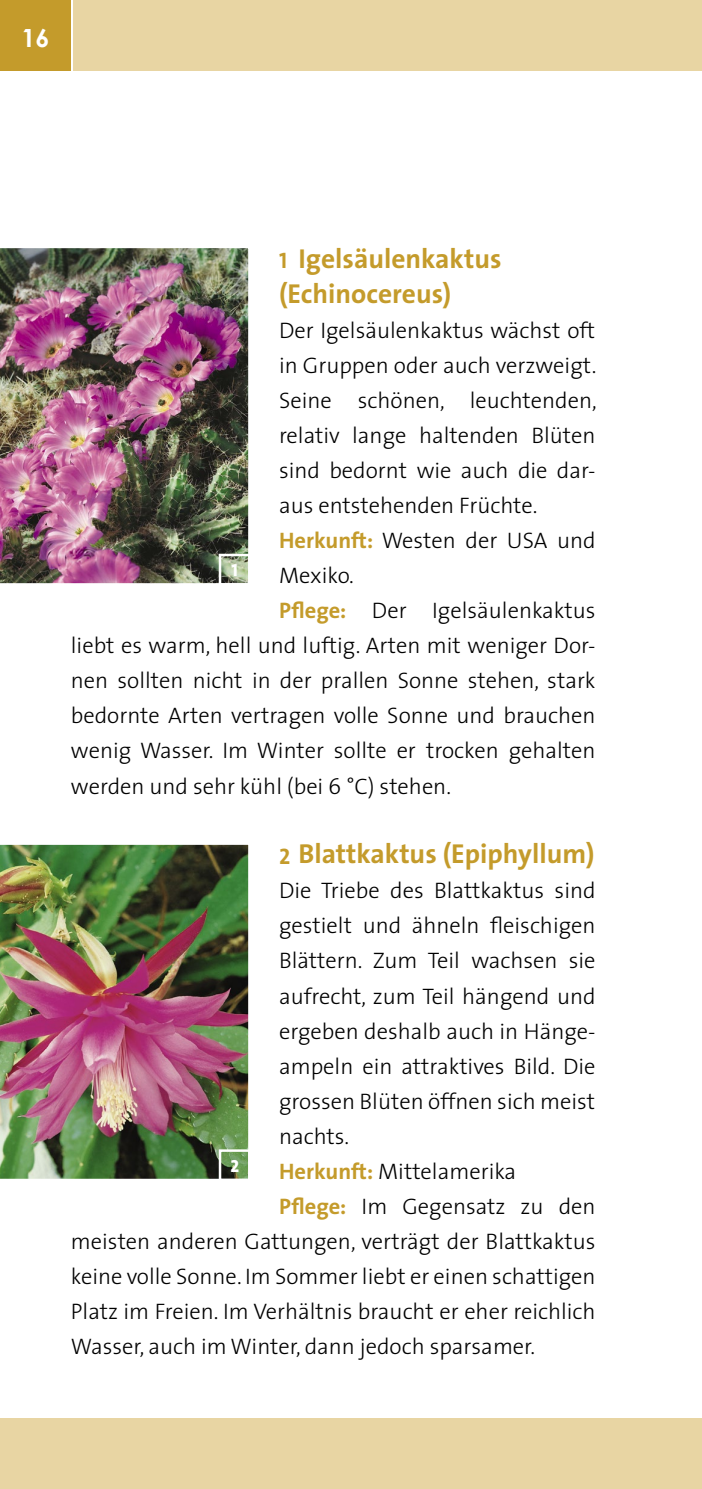
<style>
.page{position:relative;width:702px;height:1489px;background:#fff}
.page>*{position:absolute;margin:0;border:0;box-sizing:border-box;transform-origin:0 0}
.t1{font:700 27.5px/35px "The Sans";color:#c49b2b}
.t2{font:700 25px "Century Gothic";color:#fff}
.t3{font:300 22.5px "The Sans";color:#000}
.t4{font:17.5px "The Sans Extra Bold Caps";color:#fff}
.s1{font-family:"The Sans Bold Caps";font-weight:400;font-size:22.5px}
.s2{font-weight:700;color:#c49b2b}
</style>
<div class="page">
<div style="left:0;top:0;width:71px;height:71px;background:#c49b2b"></div>
<div style="left:73px;top:0;width:629px;height:71px;background:#e8d5a3"></div>
<div style="left:0;top:1417px;width:702px;height:71px;background:#e8d5a3"></div>
<img style="left:0;top:248px;width:249px;height:336px">
<img style="left:0;top:844px;width:249px;height:335px">
<div style="left:219px;top:553px;width:32px;height:32px;border:2px solid #fff"></div>
<div style="left:219px;top:1149px;width:32px;height:32px;border:2px solid #fff"></div>
<p class="t2" style="left:21px;top:22px;width:29px">16</p>
<p class="t1" style="left:279px;top:240px;width:224px"><span class="s1">1</span> Igelsäulenkaktus (Echinocereus)</p>
<p class="t3" style="left:279px;top:312px;width:318px">Der Igelsäulenkaktus wächst oft</p>
<p class="t3" style="left:279px;top:347px;width:319px">in Gruppen oder auch verzweigt.</p>
<p class="t3" style="left:279px;top:382px;width:319px">Seine schönen, leuchtenden,</p>
<p class="t3" style="left:279px;top:417px;width:318px">relativ lange haltenden Blüten</p>
<p class="t3" style="left:279px;top:452px;width:318px">sind bedornt wie auch die dar-</p>
<p class="t3" style="left:279px;top:487px;width:260px">aus entstehenden Früchte.</p>
<p class="t3" style="left:279px;top:522px;width:318px"><span class="s2">Herkunft:</span> Westen der USA und</p>
<p class="t3" style="left:279px;top:557px;width:76px">Mexiko.</p>
<p class="t3" style="left:279px;top:592px;width:318px"><span class="s2">Pflege:</span> Der Igelsäulenkaktus</p>
<p class="t3" style="left:71px;top:627px;width:526px">liebt es warm, hell und luftig. Arten mit weniger Dor-</p>
<p class="t3" style="left:71px;top:662px;width:526px">nen sollten nicht in der prallen Sonne stehen, stark</p>
<p class="t3" style="left:71px;top:697px;width:526px">bedornte Arten vertragen volle Sonne und brauchen</p>
<p class="t3" style="left:71px;top:732px;width:526px">wenig Wasser. Im Winter sollte er trocken gehalten</p>
<p class="t3" style="left:71px;top:767px;width:381px">werden und sehr kühl (bei 6 °C) stehen.</p>
<p class="t4" style="left:231px;top:555px;width:8px">1</p>
<p class="t1" style="left:279px;top:835px;width:317px"><span class="s1">2</span> Blattkaktus (Epiphyllum)</p>
<p class="t3" style="left:279px;top:872px;width:318px">Die Triebe des Blattkaktus sind</p>
<p class="t3" style="left:279px;top:907px;width:318px">gestielt und ähneln fleischigen</p>
<p class="t3" style="left:279px;top:942px;width:318px">Blättern. Zum Teil wachsen sie</p>
<p class="t3" style="left:279px;top:977px;width:318px">aufrecht, zum Teil hängend und</p>
<p class="t3" style="left:279px;top:1012px;width:318px">ergeben deshalb auch in Hänge-</p>
<p class="t3" style="left:279px;top:1047px;width:318px">ampeln ein attraktives Bild. Die</p>
<p class="t3" style="left:279px;top:1082px;width:318px">grossen Blüten öffnen sich meist</p>
<p class="t3" style="left:279px;top:1117px;width:72px">nachts.</p>
<p class="t3" style="left:279px;top:1152px;width:239px"><span class="s2">Herkunft:</span> Mittelamerika</p>
<p class="t3" style="left:279px;top:1187px;width:318px"><span class="s2">Pflege:</span> Im Gegensatz zu den</p>
<p class="t3" style="left:71px;top:1222px;width:526px">meisten anderen Gattungen, verträgt der Blattkaktus</p>
<p class="t3" style="left:71px;top:1257px;width:526px">keine volle Sonne. Im Sommer liebt er einen schattigen</p>
<p class="t3" style="left:71px;top:1292px;width:526px">Platz im Freien. Im Verhältnis braucht er eher reichlich</p>
<p class="t3" style="left:71px;top:1327px;width:466px">Wasser, auch im Winter, dann jedoch sparsamer.</p>
<p class="t4" style="left:230px;top:1150px;width:10px">2</p>
</div>
